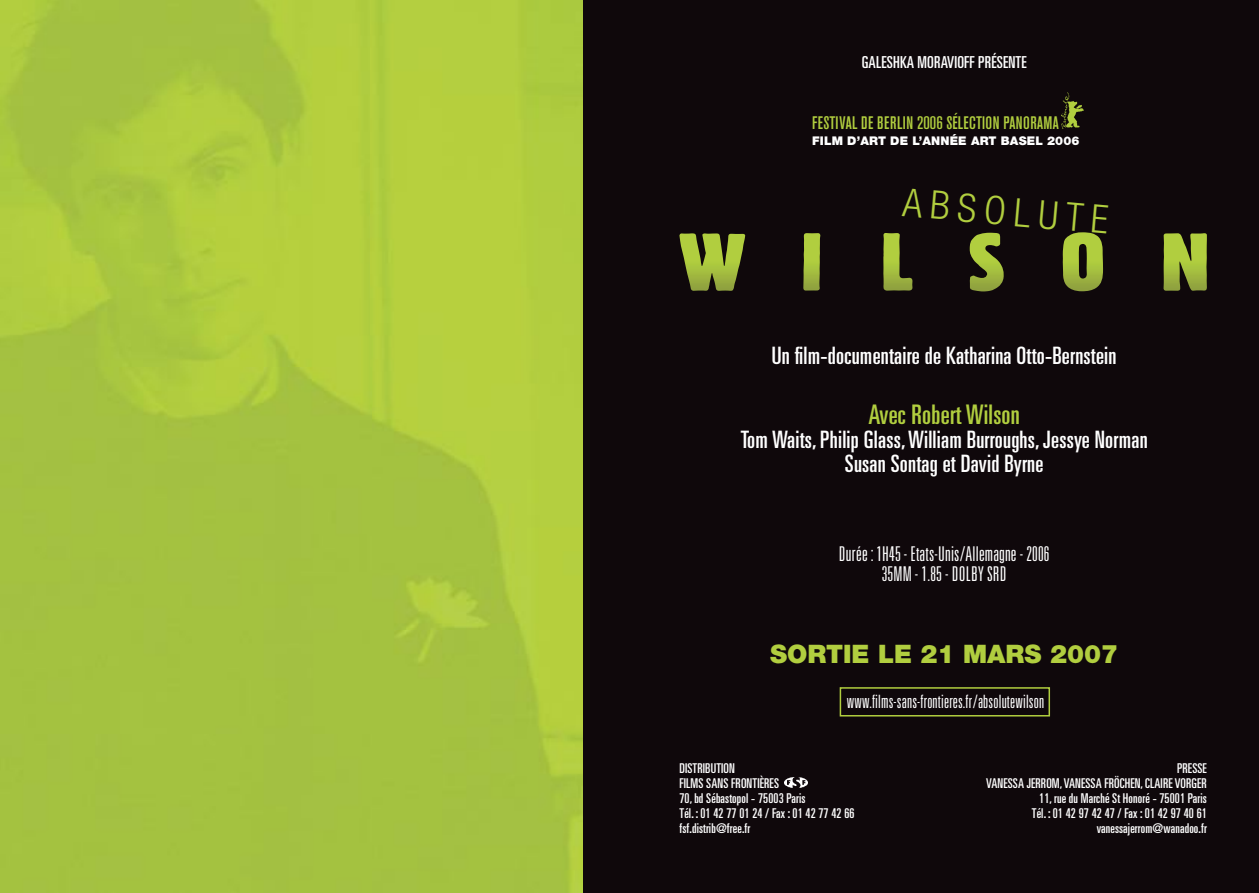
<style>
.page{position:relative;width:1259px;height:893px;background:#0f080b}
.page>*{position:absolute;margin:0;border:0;box-sizing:border-box;transform-origin:0 0}
.t1{font:300 condensed 39.3px "Helvetica Neue";color:#b1ce3f}
.t2{font:ultra-condensed 27px "Univers";letter-spacing:.01em;color:#b1ce3f}
.t3{font:900 25.5px "Helvetica Neue";color:#b1ce3f}
.t4{font:ultra-condensed 24px/24px "Univers";letter-spacing:.01em;color:#fff;text-align:center}
.t5{font:300 ultra-condensed 20.4px/20.4px "Univers";letter-spacing:.01em;color:#fff;text-align:center}
.t6{font:300 ultra-condensed 18.3px "Univers";letter-spacing:.01em;color:#fff}
.t7{font:500 condensed 18px "Akzidenz Grotesk BE";letter-spacing:.02em;color:#b1ce3f}
.t8{font:ultra-condensed 16.5px "Univers";letter-spacing:.01em;color:#fff}
.t9{font:ultra-condensed 13.5px/15px "Univers";letter-spacing:.01em;color:#fff;text-align:right}
.t10{font:900 12px "Helvetica Neue";letter-spacing:.01em;color:#fff}
</style>
<div class="page">
<svg style="left:679px;top:233px;width:233px;height:58px"></svg>
<img style="left:784px;top:777px;width:23px;height:10px">
<img style="left:1061px;top:92px;width:22px;height:37px">
<img style="left:0;top:0;width:583px;height:893px">
<svg style="left:839px;top:687px;width:211px;height:29px"></svg>
<p class="t8" style="left:861px;top:53px;width:166px">GALESHKA MORAVIOFF PRÉSENTE</p>
<h3 class="t7" style="left:812px;top:113px;width:248px">FESTIVAL DE BERLIN 2006 SÉLECTION PANORAMA</h3>
<p class="t10" style="left:812px;top:133px;width:269px">FILM D’ART DE L’ANNÉE ART BASEL 2006</p>
<h1 class="t1" style="left:905px;top:180px;width:208px;rotate:5deg">ABSOLUTE</h1>
<h3 class="t4" style="left:772px;top:343px;width:346px">Un film-documentaire de Katharina Otto-Bernstein</h3>
<h2 class="t2" style="left:868px;top:399px;width:153px">Avec Robert Wilson</h2>
<h3 class="t4" style="left:741px;top:427px;width:408px">Tom Waits, Philip Glass, William Burroughs, Jessye Norman<br>Susan Sontag et David Byrne</h3>
<h3 class="t5" style="left:839px;top:543px;width:212px">Durée : 1H45 - Etats-Unis/Allemagne - 2006<br>35MM - 1.85 - DOLBY SRD</h3>
<h3 class="t3" style="left:770px;top:638px;width:349px">SORTIE LE 21 MARS 2007</h3>
<h3 class="t6" style="left:847px;top:691px;width:199px">www.films-sans-frontieres.fr/absolutewilson</h3>
<p class="t9" style="left:679px;top:761px;width:177px;text-align:left">DISTRIBUTION<br>FILMS SANS FRONTIÈRES<br>70, bd Sébastopol - 75003 Paris<br>Tél. : 01 42 77 01 24 / Fax : 01 42 77 42 66 fsf.distrib@free.fr</p>
<p class="t9" style="left:986px;top:761px;width:222px">PRESSE<br>VANESSA JERROM, VANESSA FRÖCHEN, CLAIRE VORGER<br>11, rue du Marché St Honoré - 75001 Paris<br>Tél. : 01 42 97 42 47 / Fax : 01 42 97 40 61 vanessajerrom@wanadoo.fr</p>
</div>
